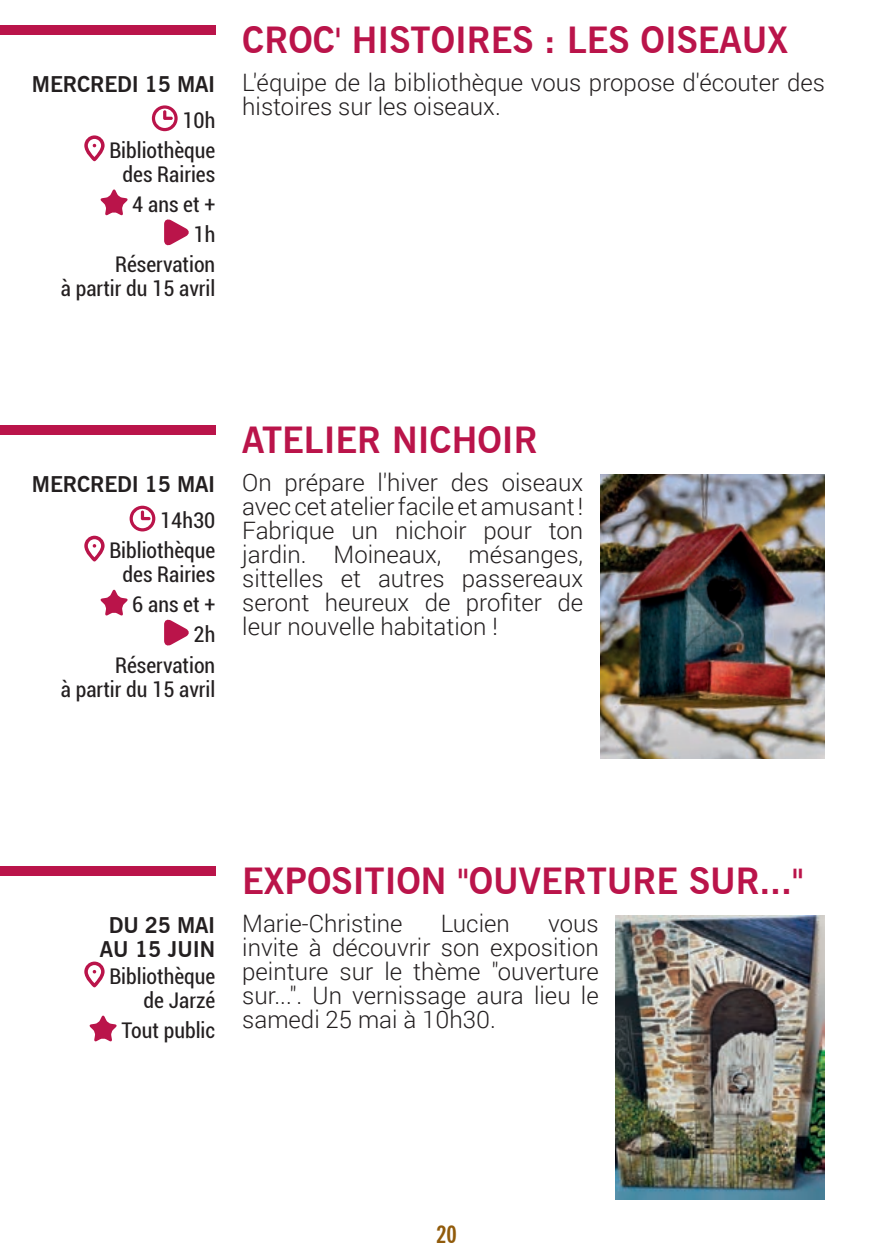
<style>
.page{position:relative;width:893px;height:1259px;background:#fff}
.page>*{position:absolute;margin:0;border:0;box-sizing:border-box;transform-origin:0 0}
.t1{font:700 36px "News Gothic BT";color:#ba144a}
.t2{font:300 24px/24px "Roboto";color:#231f20;text-align:justify}
.t3{font:700 condensed 24px "News Gothic BT";color:#915b0b}
.t4{font:condensed 21.6px/30px "Roboto";color:#231f20;text-align:right}
.t5{font:700 21.6px/24px "News Gothic BT";letter-spacing:-.01em;color:#231f20;text-align:center}
</style>
<div class="page">
<div style="left:0;top:426px;width:215px;height:9px;background:#ba144a"></div>
<svg style="left:130px;top:506px;width:25px;height:25px"></svg>
<svg style="left:84px;top:536px;width:21px;height:25px"></svg>
<svg style="left:100px;top:589px;width:28px;height:27px"></svg>
<svg style="left:164px;top:619px;width:25px;height:27px"></svg>
<img style="left:600px;top:474px;width:225px;height:284px">
<div style="left:0;top:26px;width:215px;height:9px;background:#ba144a"></div>
<svg style="left:152px;top:105px;width:26px;height:26px"></svg>
<svg style="left:84px;top:135px;width:21px;height:26px"></svg>
<svg style="left:100px;top:189px;width:28px;height:27px"></svg>
<svg style="left:164px;top:219px;width:25px;height:27px"></svg>
<div style="left:0;top:866px;width:215px;height:10px;background:#ba144a"></div>
<svg style="left:84px;top:961px;width:21px;height:26px"></svg>
<svg style="left:89px;top:1015px;width:28px;height:27px"></svg>
<img style="left:616px;top:915px;width:209px;height:284px">
<p class="t5" style="left:32px;top:72px;width:185px">MERCREDI 15 MAI</p>
<p class="t4" style="left:109px;top:105px;width:107px">10h<br>Bibliothèque</p>
<p class="t4" style="left:115px;top:159px;width:102px">des Rairies<br>4 ans et +<br>1h<br>Réservation</p>
<p class="t4" style="left:61px;top:273px;width:156px">à partir du 15 avril</p>
<h1 class="t1" style="left:242px;top:18px;width:547px">CROC' HISTOIRES : LES OISEAUX</h1>
<p class="t2" style="left:242px;top:70px;width:584px">L'équipe de la bibliothèque vous propose d'écouter des histoires sur les oiseaux.</p>
<p class="t5" style="left:32px;top:472px;width:185px">MERCREDI 15 MAI</p>
<p class="t4" style="left:109px;top:505px;width:107px">14h30<br>Bibliothèque</p>
<p class="t4" style="left:115px;top:559px;width:102px">des Rairies<br>6 ans et +<br>2h<br>Réservation</p>
<p class="t4" style="left:61px;top:673px;width:156px">à partir du 15 avril</p>
<h1 class="t1" style="left:242px;top:418px;width:297px">ATELIER NICHOIR</h1>
<p class="t2" style="left:242px;top:470px;width:342px">On prépare l'hiver des oiseaux avec cet atelier facile et amusant !<br>Fabrique un nichoir pour ton jardin. Moineaux, mésanges, sittelles et autres passereaux seront heureux de profiter de leur nouvelle habitation !</p>
<p class="t5" style="left:100px;top:913px;width:117px">DU 25 MAI<br>AU 15 JUIN</p>
<p class="t4" style="left:109px;top:964px;width:107px;line-height:24px">Bibliothèque de Jarzé</p>
<p class="t4" style="left:121px;top:1015px;width:95px">Tout public</p>
<h1 class="t1" style="left:242px;top:859px;width:563px">EXPOSITION "OUVERTURE SUR..."</h1>
<p class="t2" style="left:242px;top:911px;width:162px">Marie-Christine</p>
<p class="t2" style="left:441px;top:911px;width:71px">Lucien</p>
<p class="t2" style="left:242px;top:911px;width:358px;text-indent:306px">vous invite à découvrir son exposition peinture sur le thème "ouverture sur...". Un vernissage aura lieu le samedi 25 mai à 10h30.</p>
<p class="t3" style="left:436px;top:1220px;width:22px">20</p>
</div>
